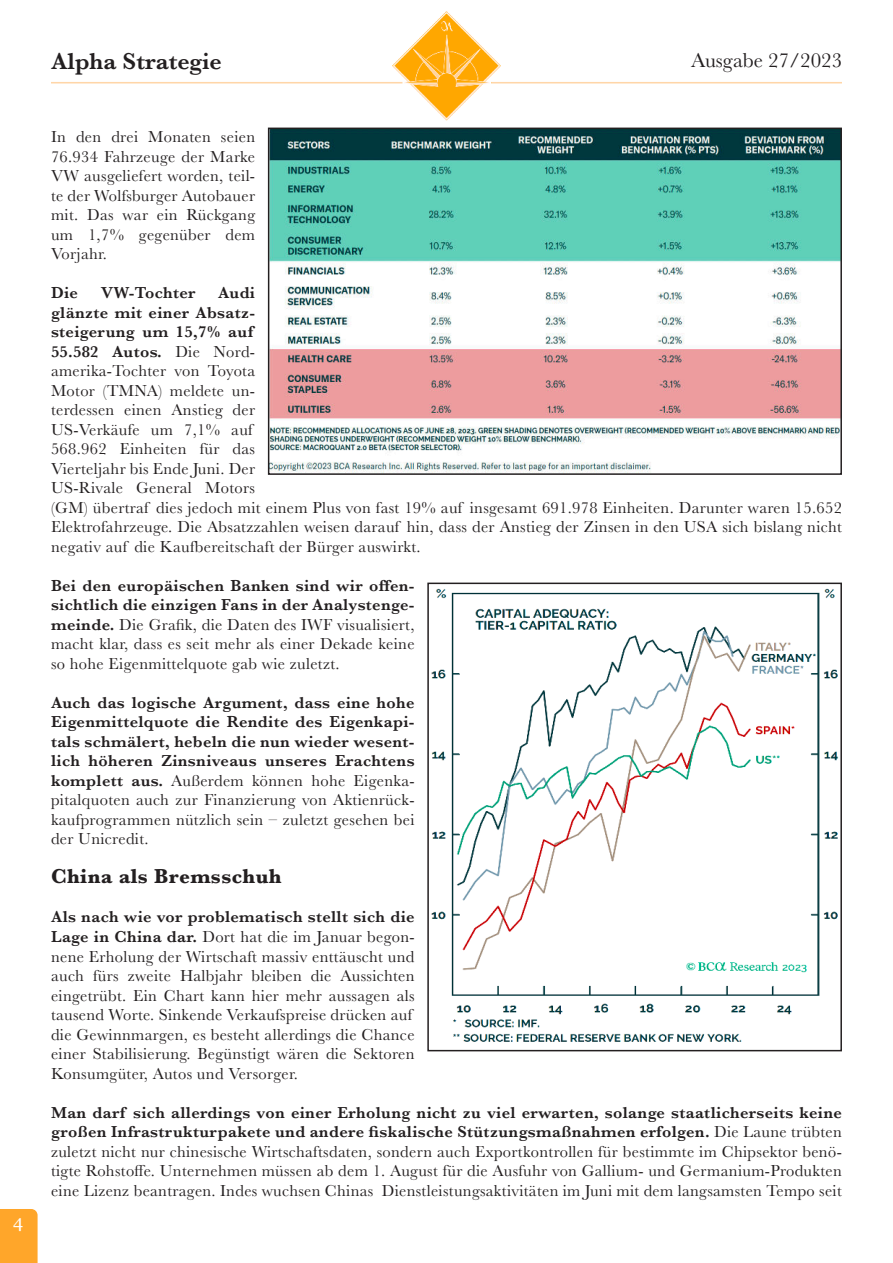
<style>
.page{position:relative;width:893px;height:1263px;background:#fff}
.page>*{position:absolute;margin:0;border:0;box-sizing:border-box;transform-origin:0 0}
.t1{font:600 24px "Baskerville";color:#231f20}
.t2{font:700 21px "Baskerville";letter-spacing:.02em;color:#231f20}
.t3{font:21px "Baskerville";color:#231f20}
.t4{font:18px "Georgia";color:#fff}
.t5{font:16.5px/19.5px "Baskerville";letter-spacing:.02em;color:#231f20;text-align:justify}
.t6{font:600 16.5px/19.5px "Baskerville";letter-spacing:.02em;color:#231f20;text-align:justify}
.s1{font-weight:600}
.s2{font-weight:400}
</style>
<div class="page">
<img style="left:51px;top:11px;width:791px;height:134px">
<div style="left:0;top:1209px;width:38px;height:54px;background:#ffa62a"></div>
<div style="left:13px;top:1215px;width:19px;height:18px;background:#ffa62a"></div>
<img style="left:271px;top:131px;width:568px;height:341px">
<div style="left:268px;top:128px;width:574px;height:347px;border:2px solid #231f20"></div>
<img style="left:431px;top:588px;width:408px;height:454px">
<div style="left:427px;top:583px;width:415px;height:468px;border:2px solid #231f20"></div>
<p class="t4" style="left:13px;top:1215px;width:12px">4</p>
<h1 class="t1" style="left:51px;top:51px;width:172px">Alpha Strategie</h1>
<p class="t3" style="left:691px;top:53px;width:152px">Ausgabe 27/2023</p>
<p class="t5" style="left:51px;top:129px;width:206px">In den drei Monaten seien 76.934 Fahrzeuge der Marke VW ausgeliefert worden, teil&shy;te der Wolfsburger Autobauer mit. Das war ein Rückgang um 1,7% gegenüber dem Vorjahr.</p>
<p class="t6" style="left:51px;top:283px;width:28px">Die</p>
<p class="t6" style="left:101px;top:283px;width:96px">VW-Tochter</p>
<p class="t5" style="left:51px;top:285px;width:792px;text-align:left;text-indent:167px"><span class="s1">Audi<br>glänzte mit einer Absatz-<br>steigerung um 15,7% auf<br>55.582 Autos.</span> Die Nord-<br>amerika-Tochter von Toyota<br>Motor (TMNA) meldete un-<br>terdessen einen Anstieg der<br>US-Verkäufe um 7,1% auf<br>568.962 Einheiten für das<br>Vierteljahr bis Ende Juni. Der<br>US-Rivale General Motors<br>(GM) übertraf dies jedoch mit einem Plus von fast 19% auf insgesamt 691.978 Einheiten. Darunter waren 15.652<br>Elektrofahrzeuge. Die Absatzzahlen weisen darauf hin, dass der Anstieg der Zinsen in den USA sich bislang nicht negativ auf die Kaufbereitschaft der Bürger auswirkt.</p>
<p class="t5" style="left:51px;top:576px;width:365px"><span class="s1">Bei den europäischen Banken sind wir offen&shy;sichtlich die einzigen Fans in der Analystenge&shy;meinde.</span> Die Grafik, die Daten des IWF visualisiert, macht klar, dass es seit mehr als einer Dekade keine so hohe Eigenmittelquote gab wie zuletzt.</p>
<p class="t6" style="left:51px;top:694px;width:365px">Auch das logische Argument, dass eine hohe Eigenmittelquote die Rendite des Eigenkapi&shy;tals schmälert, hebeln die nun wieder wesent&shy;lich höheren Zinsniveaus unseres Erachtens komplett aus. <span class="s2">Außerdem können hohe Eigenka&shy;pitalquoten auch zur Finanzierung von Aktienrück&shy;kaufprogrammen nützlich sein – zuletzt gesehen bei der Unicredit.</span></p>
<p class="t2" style="left:51px;top:869px;width:232px">China als Bremsschuh</p>
<p class="t5" style="left:51px;top:909px;width:365px;text-align:left"><span class="s1">Als nach wie vor problematisch stellt sich die Lage in China dar.</span> Dort hat die im Januar begon&shy;nene Erholung der Wirtschaft massiv enttäuscht und auch fürs zweite Halbjahr bleiben die Aussichten eingetrübt. Ein Chart kann hier mehr aussagen als tausend Worte. Sinkende Verkaufspreise drücken auf die Gewinnmargen, es besteht allerdings die Chance einer Stabilisierung. Begünstigt wären die Sektoren Konsumgüter, Autos und Versorger.</p>
<p class="t5" style="left:51px;top:1104px;width:792px"><span class="s1">Man darf sich allerdings von einer Erholung nicht zu viel erwarten, solange staatlicherseits keine großen Infrastrukturpakete und andere fiskalische Stützungsmaßnahmen erfolgen.</span> Die Laune trübten zuletzt nicht nur chinesische Wirtschaftsdaten, sondern auch Exportkontrollen für bestimmte im Chipsektor benö&shy;tigte Rohstoffe. Unternehmen müssen ab dem 1. August für die Ausfuhr von Gallium- und Germanium-Produkten eine Lizenz beantragen. Indes wuchsen Chinas Dienstleistungsaktivitäten im Juni mit dem langsamsten Tempo seit</p>
</div>
